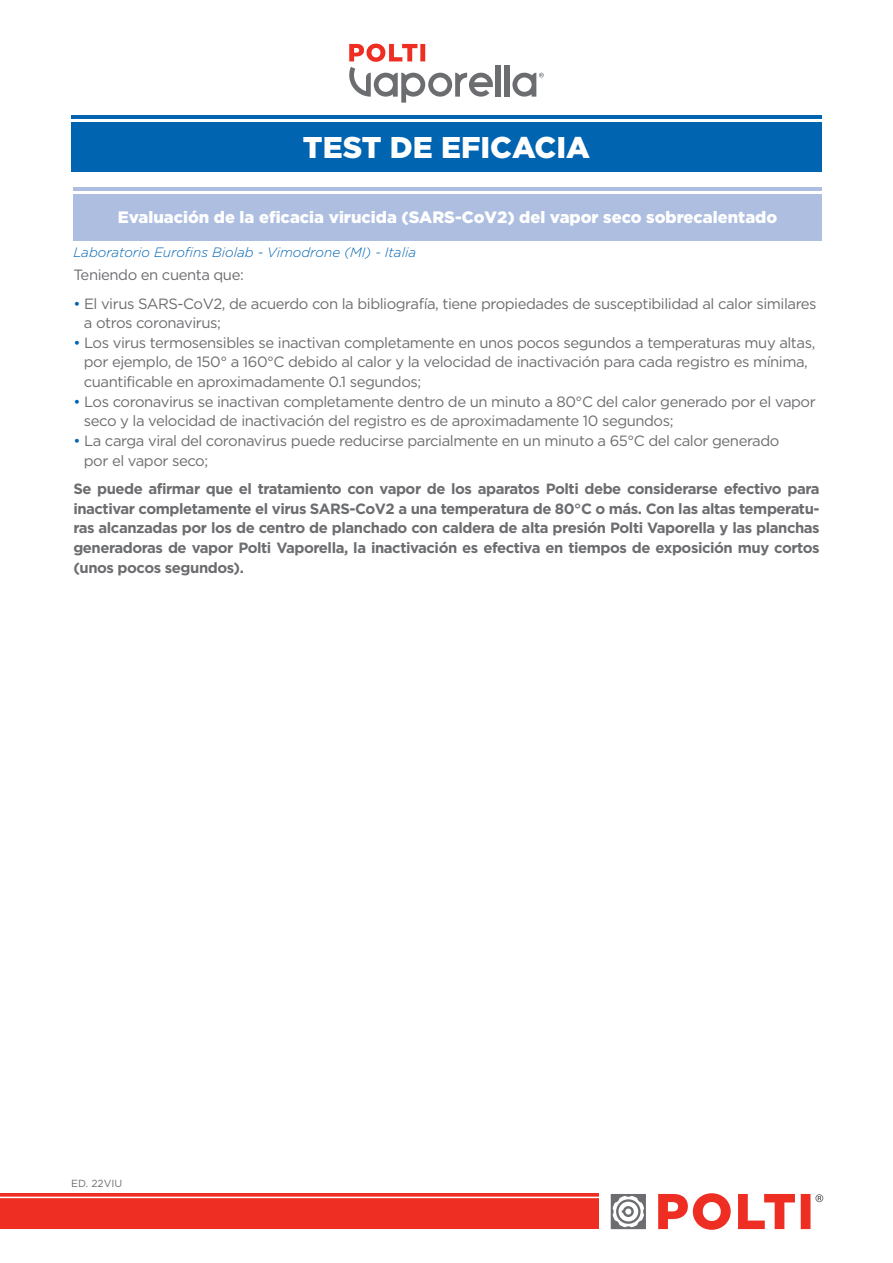
<style>
.page{position:relative;width:893px;height:1263px;background:#fff}
.page>*{position:absolute;margin:0;border:0;box-sizing:border-box;transform-origin:0 0}
.t1{font:900 30px "Gotham";color:#fff}
.t2{font:900 16.5px "Gotham";color:#fff}
.t3{font:14.85px/19.6px "Gotham";letter-spacing:-.03em;color:#6c6d70}
.t4{font:700 14.85px/19.6px "Gotham";letter-spacing:-.03em;color:#6c6d70;text-align:justify}
.t5{font:italic 300 13.5px "Gotham";color:#0164b1}
.t6{font:10.35px "Gotham";color:#6c6d70}
.s1{color:#0164b1}
</style>
<div class="page">
<div style="left:0;top:1194px;width:599px;height:35px;background:#ee2e22"></div>
<hr style="left:0;top:1197px;width:608px;height:1px;background:#fff">
<svg style="left:611px;top:1194px;width:35px;height:35px"></svg>
<svg style="left:658px;top:1193px;width:165px;height:37px"></svg>
<hr style="left:71px;top:116px;width:751px;height:3px;background:#0164b1">
<div style="left:73px;top:123px;width:747px;height:49px;background:#0164b1"></div>
<div style="left:73px;top:194px;width:749px;height:46px;background:#adbee1"></div>
<hr style="left:73px;top:188px;width:749px;height:3px;background:#adbee1">
<svg style="left:512px;top:73px;width:32px;height:24px"></svg>
<div style="left:496px;top:65px;width:5px;height:32px;background:#6c6d70"></div>
<div style="left:504px;top:65px;width:5px;height:32px;background:#6c6d70"></div>
<svg style="left:349px;top:44px;width:144px;height:59px"></svg>
<p class="t1" style="left:303px;top:130px;width:289px">TEST DE EFICACIA</p>
<p class="t2" style="left:118px;top:208px;width:661px">Evaluación de la eficacia virucida (SARS-CoV2) del vapor seco sobrecalentado</p>
<p class="t5" style="left:73px;top:244px;width:344px">Laboratorio Eurofins Biolab - Vimodrone (MI) - Italia</p>
<p class="t3" style="left:73px;top:265px;width:172px">Teniendo en cuenta que:</p>
<p class="t3" style="left:84px;top:293px;width:734px;text-indent:-10px"><span class="s1">•</span> El virus SARS-CoV2, de acuerdo con la bibliografía, tiene propiedades de susceptibilidad al calor similares a otros coronavirus;</p>
<p class="t3" style="left:73px;top:333px;width:743px;text-align:center"><span class="s1">•</span> Los virus termosensibles se inactivan completamente en unos pocos segundos a temperaturas muy altas, por ejemplo, de 150° a 160°C debido al calor y la velocidad de inactivación para cada registro es mínima,</p>
<p class="t3" style="left:84px;top:372px;width:339px">cuantificable en aproximadamente 0.1 segundos;</p>
<p class="t3" style="left:73px;top:391px;width:744px"><span class="s1">•</span> Los coronavirus se inactivan completamente dentro de un minuto a 80°C del calor generado por el vapor</p>
<p class="t3" style="left:84px;top:411px;width:591px">seco y la velocidad de inactivación del registro es de aproximadamente 10 segundos;</p>
<p class="t3" style="left:73px;top:431px;width:708px"><span class="s1">•</span> La carga viral del coronavirus puede reducirse parcialmente en un minuto a 65°C del calor generado</p>
<p class="t3" style="left:84px;top:450px;width:126px">por el vapor seco;</p>
<p class="t4" style="left:73px;top:479px;width:748px">Se puede afirmar que el tratamiento con vapor de los aparatos Polti debe considerarse efectivo para inactivar completamente el virus SARS-CoV2 a una temperatura de 80°C o más. Con las altas temperatu&shy;ras alcanzadas por los de centro de planchado con caldera de alta presión Polti Vaporella y las planchas generadoras de vapor Polti Vaporella, la inactivación es efectiva en tiempos de exposición muy cortos (unos pocos segundos).</p>
<p class="t6" style="left:71px;top:1177px;width:53px">ED. 22VIU</p>
</div>
